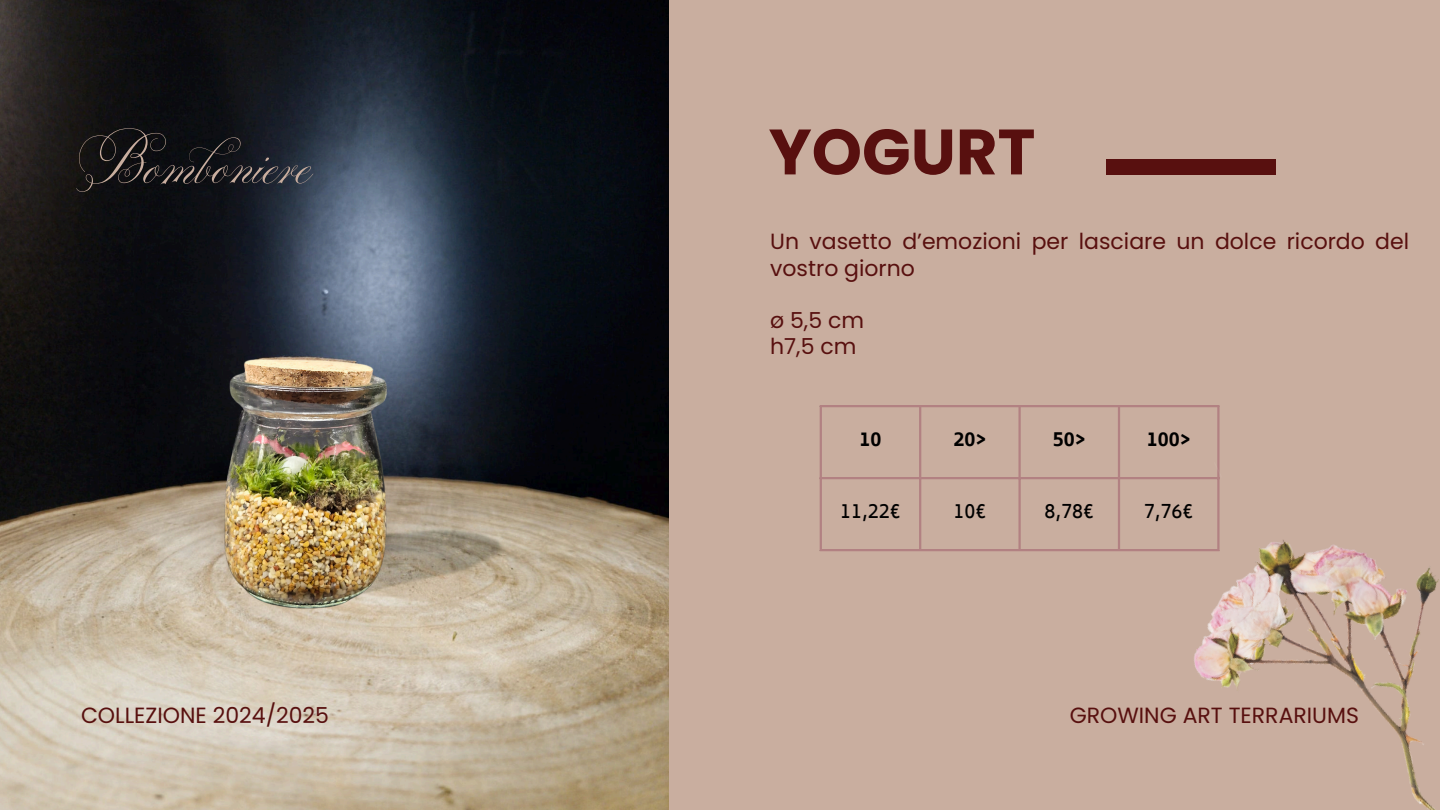
<style>
.page{position:relative;width:1440px;height:810px;background:#c9ae9f}
.page>*{position:absolute;margin:0;border:0;box-sizing:border-box;transform-origin:0 0}
.t1{font:82px "Parfumerie Script Curly";color:#c9ae9f}
.t2{font:700 64px "Poppins";color:#58100f}
.t3{font:22px/26.2px "Poppins";color:#58100f}
.t4{font:20px "Biryani";color:#000}
.t5{font:700 20px "Biryani";color:#000}
</style>
<div class="page">
<img style="left:0;top:0;width:668px;height:810px">
<div style="left:1106px;top:159px;width:170px;height:15px;background:#58100f"></div>
<hr style="left:820px;top:407px;width:2px;height:142px;background:#b28182">
<hr style="left:919px;top:407px;width:2px;height:142px;background:#b28182">
<hr style="left:1018px;top:407px;width:3px;height:142px;background:#b28182">
<hr style="left:1118px;top:407px;width:2px;height:142px;background:#b28182">
<hr style="left:820px;top:405px;width:400px;height:2px;background:#b28182">
<hr style="left:820px;top:477px;width:400px;height:2px;background:#b28182">
<hr style="left:820px;top:549px;width:400px;height:2px;background:#b28182">
<img style="left:47px;top:41px;width:531px;height:708px">
<img style="left:1119px;top:405px;width:320px;height:405px">
<p class="t1" style="left:79px;top:122px;width:235px">Bomboniere</p>
<p class="t2" style="left:769px;top:107px;width:268px">YOGURT</p>
<p class="t3" style="left:770px;top:229px;width:640px">Un vasetto d’emozioni per lasciare un dolce ricordo del vostro giorno</p>
<p class="t3" style="left:770px;top:307px;width:95px">ø 5,5 cm</p>
<p class="t3" style="left:770px;top:334px;width:88px">h7,5 cm</p>
<p class="t5" style="left:859px;top:428px;width:23px">10</p>
<p class="t5" style="left:953px;top:428px;width:34px">20&gt;</p>
<h1 class="t5" style="left:1053px;top:428px;width:34px">50&gt;</h1>
<h2 class="t5" style="left:1147px;top:428px;width:45px">100&gt;</h2>
<p class="t4" style="left:840px;top:500px;width:62px">11,22€</p>
<p class="t4" style="left:953px;top:500px;width:34px">10€</p>
<p class="t4" style="left:1044px;top:500px;width:51px">8,78€</p>
<p class="t4" style="left:1144px;top:500px;width:51px">7,76€</p>
<p class="t3" style="left:81px;top:702px;width:250px">COLLEZIONE 2024/2025</p>
<p class="t3" style="left:1070px;top:702px;width:291px">GROWING ART TERRARIUMS</p>
</div>
